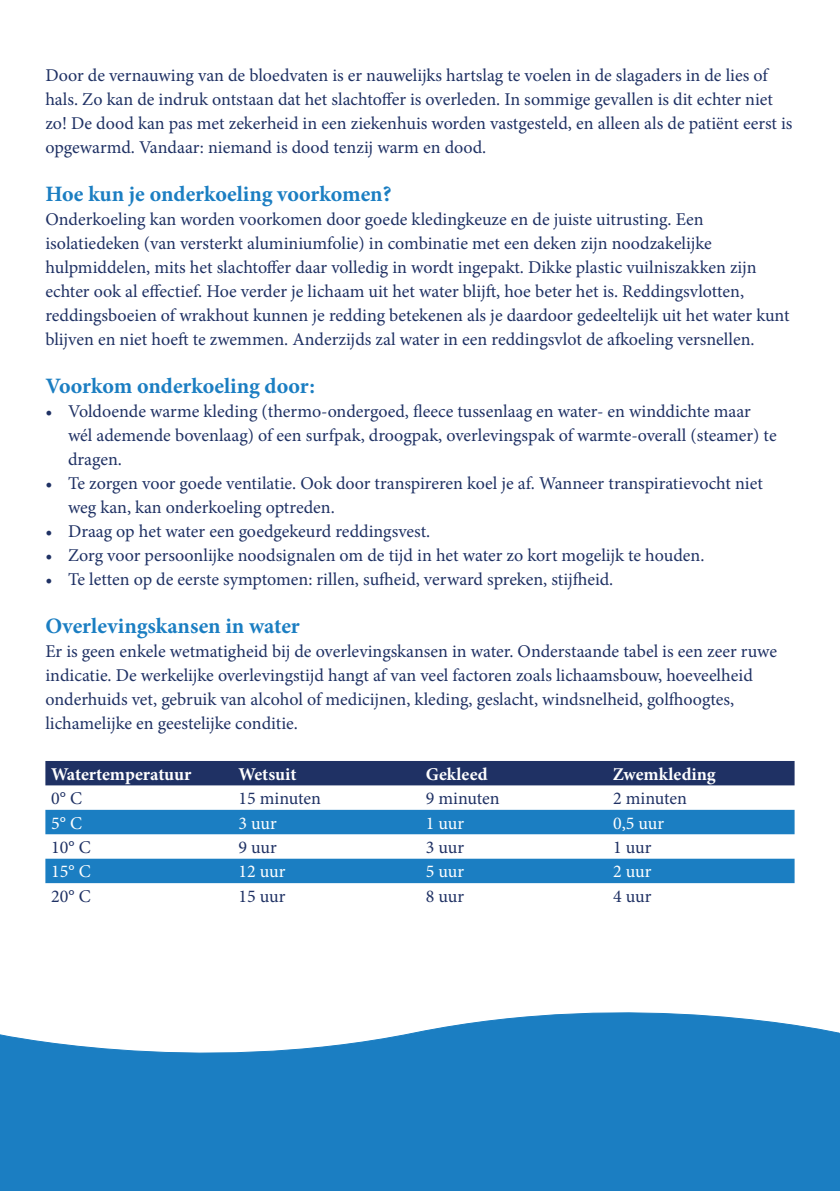
<style>
.page{position:relative;width:840px;height:1191px;background:#fff}
.page>*{position:absolute;margin:0;border:0;box-sizing:border-box;transform-origin:0 0}
.platte_tekst{font:700 22px "Minion Pro";color:#1b7ec2}
.platte_tekst-2{font:18px/24px "Minion Pro";color:#1f3164}
.inspring_4_mm{font:18px/24px "Minion Pro";color:#1f3164}
.platte_tekst-3{font:700 18px "Minion Pro";letter-spacing:-.005em;color:#fff}
.platte_tekst-4{font:18px "Minion Pro";color:#fff}
.platte_tekst-5{font:700 18px "Minion Pro";letter-spacing:.015em;color:#fff}
</style>
<div class="page">
<svg style="left:0;top:1012px;width:837px;height:179px;background:#358cc8"></svg>
<svg style="left:837px;top:1032px;width:2px;height:159px"></svg>
<div style="left:45px;top:761px;width:749px;height:24px;background:#1f3164"></div>
<svg style="left:45px;top:810px;width:749px;height:73px;fill:#1b7ec2"></svg>
<p class="platte_tekst-2" style="left:45px;top:63px;width:748px">Door de vernauwing van de bloedvaten is er nauwelijks hartslag te voelen in de slagaders in de lies of hals. Zo kan de indruk ontstaan dat het slachtoffer is overleden. In sommige gevallen is dit echter niet zo! De dood kan pas met zekerheid in een ziekenhuis worden vastgesteld, en alleen als de patiënt eerst is opgewarmd. Vandaar: niemand is dood tenzij warm en dood.</p>
<p class="platte_tekst" style="left:45px;top:178px;width:347px">Hoe kun je onderkoeling voorkomen?</p>
<p class="platte_tekst-2" style="left:45px;top:207px;width:745px">Onderkoeling kan worden voorkomen door goede kledingkeuze en de juiste uitrusting. Een isolatiedeken (van versterkt aluminiumfolie) in combinatie met een deken zijn noodzakelijke hulpmiddelen, mits het slachtoffer daar volledig in wordt ingepakt. Dikke plastic vuilniszakken zijn echter ook al effectief. Hoe verder je lichaam uit het water blijft, hoe beter het is. Reddingsvlotten, reddingsboeien of wrakhout kunnen je redding betekenen als je daardoor gedeeltelijk uit het water kunt blijven en niet hoeft te zwemmen. Anderzijds zal water in een reddingsvlot de afkoeling versnellen.</p>
<p class="platte_tekst" style="left:45px;top:370px;width:271px">Voorkom onderkoeling door:</p>
<p class="inspring_4_mm" style="left:68px;top:399px;width:709px;text-indent:-23px">• Voldoende warme kleding (thermo-ondergoed, fleece tussenlaag en water- en winddichte maar wél ademende bovenlaag) of een surfpak, droogpak, overlevingspak of warmte-overall (steamer) te dragen.</p>
<p class="inspring_4_mm" style="left:68px;top:471px;width:696px;text-indent:-23px">• Te zorgen voor goede ventilatie. Ook door transpireren koel je af. Wanneer transpiratievocht niet weg kan, kan onderkoeling optreden.</p>
<p class="inspring_4_mm" style="left:45px;top:519px;width:386px">• Draag op het water een goedgekeurd reddingsvest.</p>
<p class="inspring_4_mm" style="left:45px;top:543px;width:660px">• Zorg voor persoonlijke noodsignalen om de tijd in het water zo kort mogelijk te houden.</p>
<p class="inspring_4_mm" style="left:45px;top:567px;width:569px">• Te letten op de eerste symptomen: rillen, sufheid, verward spreken, stijfheid.</p>
<p class="platte_tekst" style="left:45px;top:610px;width:256px">Overlevingskansen in water</p>
<p class="platte_tekst-2" style="left:45px;top:639px;width:732px">Er is geen enkele wetmatigheid bij de overlevingskansen in water. Onderstaande tabel is een zeer ruwe indicatie. De werkelijke overlevingstijd hangt af van veel factoren zoals lichaamsbouw, hoeveelheid onderhuids vet, gebruik van alcohol of medicijnen, kleding, geslacht, windsnelheid, golfhoogtes, lichamelijke en geestelijke conditie.</p>
<p class="platte_tekst-3" style="left:51px;top:761px;width:142px">Watertemperatuur</p>
<p class="platte_tekst-3" style="left:238px;top:761px;width:60px">Wetsuit</p>
<p class="platte_tekst-5" style="left:425px;top:761px;width:63px">Gekleed</p>
<p class="platte_tekst-3" style="left:612px;top:761px;width:104px">Zwemkleding</p>
<p class="platte_tekst-2" style="left:51px;top:786px;width:32px">0° C</p>
<p class="platte_tekst-2" style="left:238px;top:786px;width:84px">15 minuten</p>
<p class="platte_tekst-2" style="left:425px;top:786px;width:76px">9 minuten</p>
<p class="platte_tekst-2" style="left:612px;top:786px;width:76px">2 minuten</p>
<p class="platte_tekst-4" style="left:51px;top:810px;width:32px">5° C</p>
<p class="platte_tekst-4" style="left:238px;top:810px;width:40px">3 uur</p>
<p class="platte_tekst-4" style="left:425px;top:810px;width:40px">1 uur</p>
<p class="platte_tekst-4" style="left:612px;top:810px;width:53px">0,5 uur</p>
<p class="platte_tekst-2" style="left:51px;top:835px;width:41px">10° C</p>
<p class="platte_tekst-2" style="left:238px;top:835px;width:40px">9 uur</p>
<p class="platte_tekst-2" style="left:425px;top:835px;width:40px">3 uur</p>
<p class="platte_tekst-2" style="left:612px;top:835px;width:40px">1 uur</p>
<p class="platte_tekst-4" style="left:51px;top:859px;width:41px">15° C</p>
<p class="platte_tekst-4" style="left:238px;top:859px;width:48px">12 uur</p>
<p class="platte_tekst-4" style="left:425px;top:859px;width:40px">5 uur</p>
<p class="platte_tekst-4" style="left:612px;top:859px;width:40px">2 uur</p>
<p class="platte_tekst-2" style="left:51px;top:884px;width:41px">20° C</p>
<p class="platte_tekst-2" style="left:238px;top:884px;width:48px">15 uur</p>
<p class="platte_tekst-2" style="left:425px;top:884px;width:40px">8 uur</p>
<p class="platte_tekst-2" style="left:612px;top:884px;width:40px">4 uur</p>
</div>
